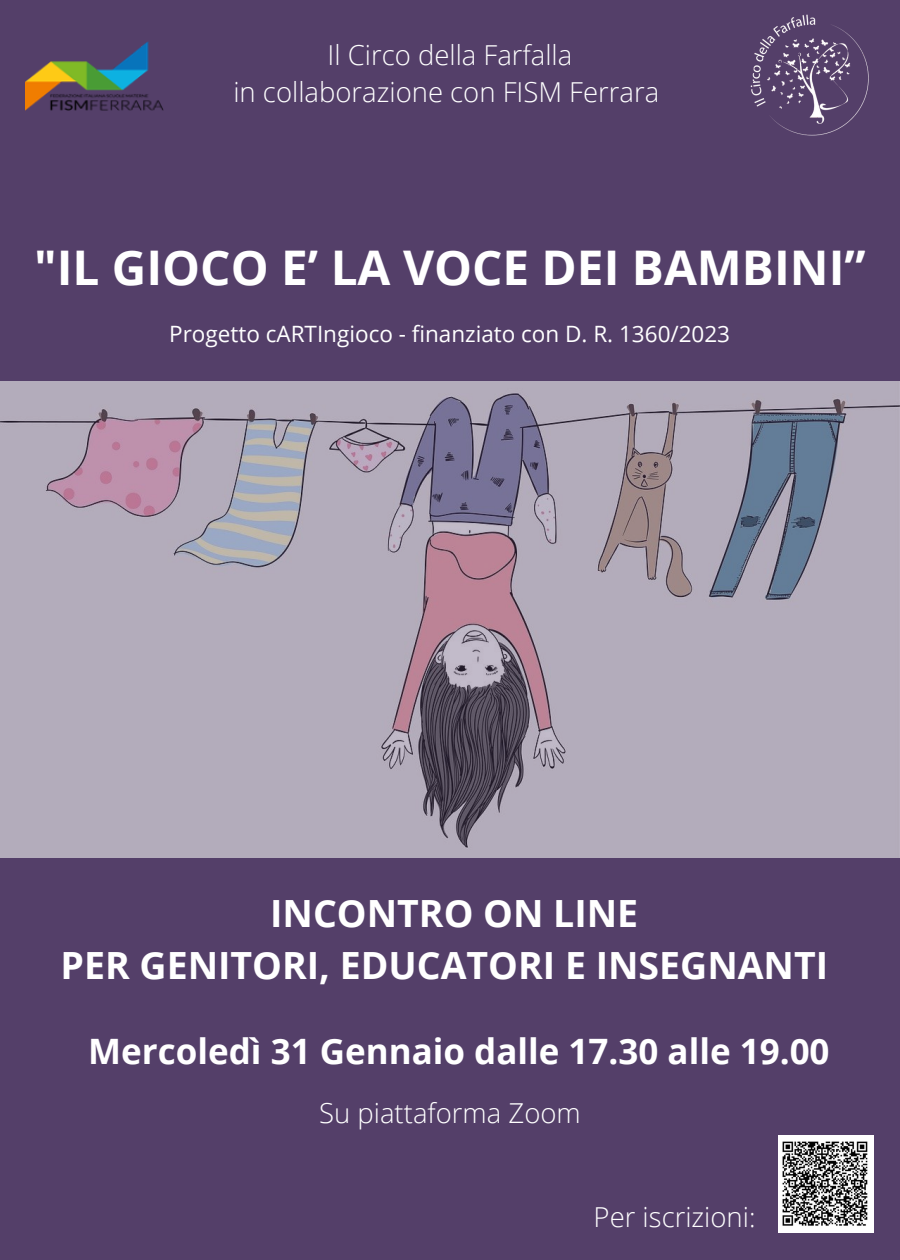
<style>
.page{position:relative;width:900px;height:1260px;background:#543f69}
.page>*{position:absolute;margin:0;border:0;box-sizing:border-box;transform-origin:0 0}
.t1{font:700 47.75px "Open Sans";color:#fff}
.t2{font:700 37.5px "Open Sans";color:#fff}
.t3{font:700 35px "Open Sans";color:#fff}
.t4{font:300 27.5px "Open Sans";color:#fff}
.t5{font:22.5px "Open Sans";color:#fff}
</style>
<div class="page">
<img style="left:750px;top:14px;width:119px;height:122px">
<img style="left:25px;top:41px;width:139px;height:70px">
<img style="left:0;top:381px;width:900px;height:477px">
<img style="left:778px;top:1135px;width:96px;height:98px">
<p class="t4" style="left:327px;top:35px;width:246px">Il Circo della Farfalla</p>
<p class="t4" style="left:233px;top:73px;width:427px">in collaborazione con FISM Ferrara</p>
<p class="t1" style="left:34px;top:234px;width:833px">"IL GIOCO E’ LA VOCE DEI BAMBINI”</p>
<p class="t5" style="left:169px;top:318px;width:562px">Progetto cARTIngioco - finanziato con D. R. 1360/2023</p>
<p class="t2" style="left:270px;top:887px;width:369px">INCONTRO ON LINE</p>
<p class="t2" style="left:61px;top:939px;width:769px">PER GENITORI, EDUCATORI E INSEGNANTI</p>
<p class="t3" style="left:88px;top:1027px;width:743px">Mercoledì 31 Gennaio dalle 17.30 alle 19.00</p>
<p class="t4" style="left:319px;top:1093px;width:263px">Su piattaforma Zoom</p>
<p class="t4" style="left:594px;top:1197px;width:163px">Per iscrizioni:</p>
</div>
